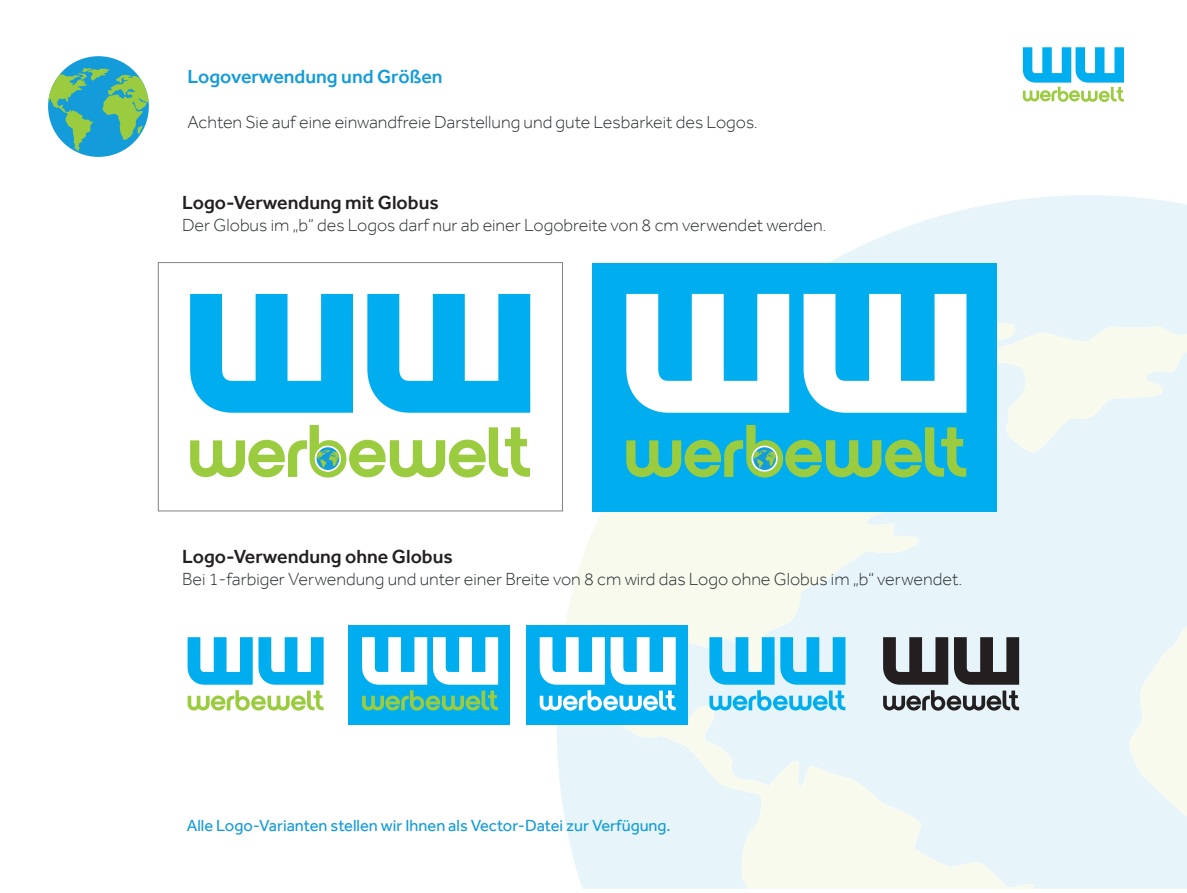
<style>
.page{position:relative;width:1187px;height:893px;background:#fff}
.page>*{position:absolute;margin:0;border:0;box-sizing:border-box;transform-origin:0 0}
.t1{font:500 19.5px "Effra";color:#231f20}
.t2{font:500 19.5px "Effra";color:#149cd8}
.t3{font:300 18px "Effra";color:#2a2f32}
.t4{font:16.5px "Effra";color:#149cd8}
</style>
<div class="page">
<div style="left:48px;top:56px;width:101px;height:101px;background:#139cd9;border-radius:50%"></div>
<svg style="left:48px;top:68px;width:101px;height:83px"></svg>
<svg style="left:829px;top:195px;width:357px;height:694px;background:#e8f5fb"></svg>
<svg style="left:556px;top:379px;width:483px;height:510px;background:#edf6f6"></svg>
<svg style="left:1124px;top:626px;width:62px;height:190px;background:#eff7f3"></svg>
<svg style="left:1022px;top:47px;width:101px;height:55px"></svg>
<svg style="left:187px;top:637px;width:136px;height:74px"></svg>
<div style="left:348px;top:625px;width:162px;height:99px;background:#00aeef"></div>
<svg style="left:362px;top:637px;width:136px;height:74px"></svg>
<div style="left:526px;top:625px;width:162px;height:99px;background:#00aeef"></div>
<svg style="left:539px;top:637px;width:136px;height:74px"></svg>
<svg style="left:709px;top:637px;width:136px;height:74px;background:#6dcff3"></svg>
<svg style="left:883px;top:637px;width:136px;height:74px;background:#7e8285"></svg>
<div style="left:158px;top:262px;width:404px;height:249px;background:#fff;border:1px solid #808285"></div>
<svg style="left:190px;top:294px;width:163px;height:119px"></svg>
<svg style="left:367px;top:294px;width:163px;height:119px"></svg>
<div style="left:592px;top:263px;width:404px;height:249px;background:#00aeef"></div>
<svg style="left:190px;top:425px;width:340px;height:53px"></svg>
<svg style="left:626px;top:294px;width:560px;height:184px"></svg>
<p class="t2" style="left:187px;top:64px;width:257px">Logoverwendung und Größen</p>
<p class="t3" style="left:187px;top:111px;width:572px">Achten Sie auf eine einwandfreie Darstellung und gute Lesbarkeit des Logos.</p>
<p class="t1" style="left:182px;top:191px;width:258px">Logo-Verwendung mit Globus</p>
<p class="t3" style="left:182px;top:214px;width:646px">Der Globus im „b“ des Logos darf nur ab einer Logobreite von 8 cm verwendet werden.</p>
<p class="t1" style="left:182px;top:544px;width:272px">Logo-Verwendung ohne Globus</p>
<p class="t3" style="left:182px;top:568px;width:781px">Bei 1-farbiger Verwendung und unter einer Breite von 8 cm wird das Logo ohne Globus im „b“ verwendet.</p>
<p class="t4" style="left:187px;top:815px;width:485px">Alle Logo-Varianten stellen wir Ihnen als Vector-Datei zur Verfügung.</p>
</div>
